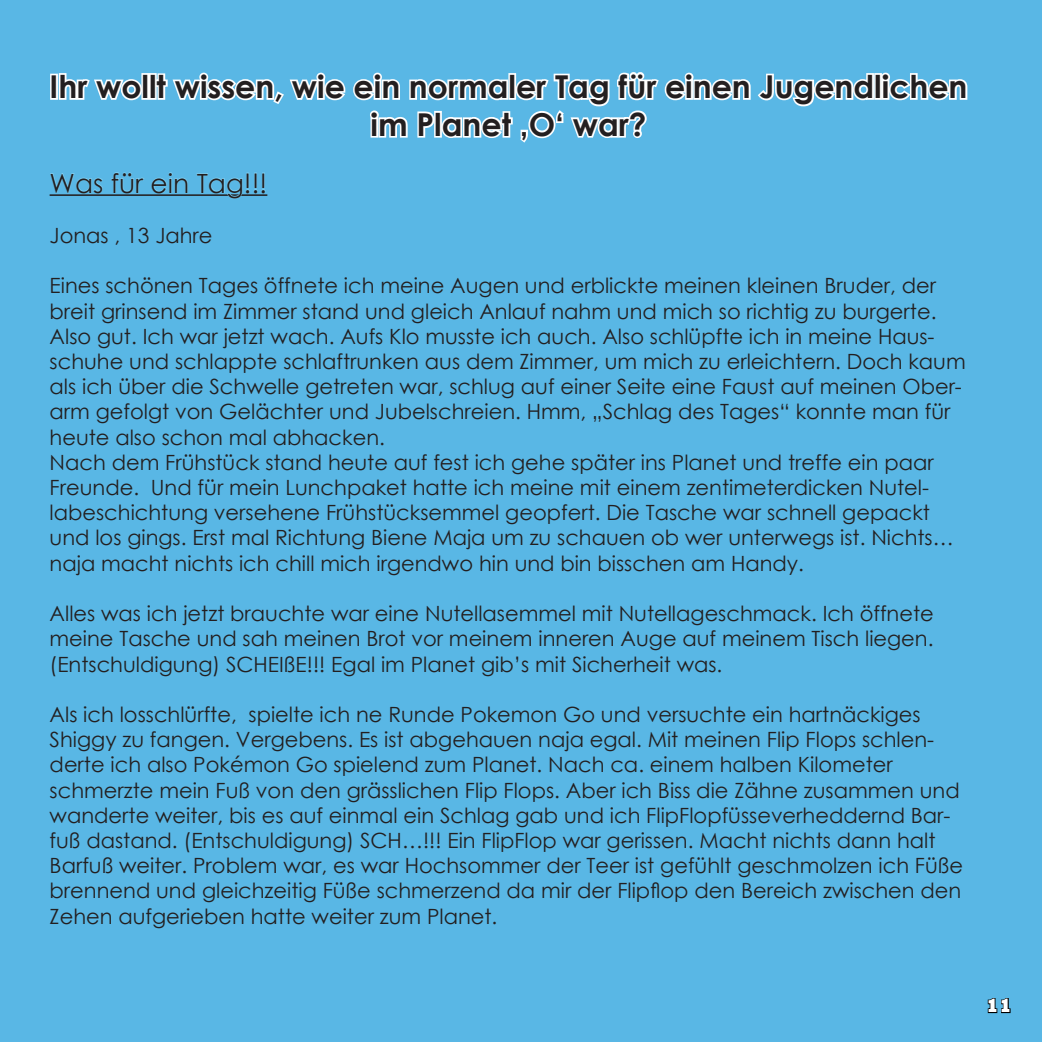
<style>
.page{position:relative;width:1042px;height:1042px;background:#59b7e5}
.page>*{position:absolute;margin:0;border:0;box-sizing:border-box;transform-origin:0 0}
.t1{font:700 31.5px/37.8px "Century Gothic";color:#231f20;text-align:center}
.t2{font:26.43px "Century Gothic";color:#231f20}
.t3{font:21px/25.2px "Century Gothic";color:#231f20}
.t4{font:800 19.25px "Rockwell";color:#fff}
</style>
<div class="page">
<hr style="left:50px;top:194px;width:217px;height:2px;background:#231f20">
<div style="left:50px;top:74px;width:8px;height:26px;border:4px solid #fff"></div>
<svg style="left:57px;top:73px;width:84px;height:28px"></svg>
<div style="left:141px;top:73px;width:8px;height:27px;border:4px solid #fff"></div>
<div style="left:149px;top:73px;width:8px;height:27px;border:4px solid #fff"></div>
<svg style="left:154px;top:72px;width:814px;height:71px"></svg>
<svg style="left:50px;top:173px;width:53px;height:21px"></svg>
<svg style="left:111px;top:172px;width:33px;height:22px"></svg>
<svg style="left:151px;top:172px;width:37px;height:22px"></svg>
<svg style="left:196px;top:172px;width:70px;height:27px"></svg>
<svg style="left:987px;top:998px;width:24px;height:16px"></svg>
<p class="t1" style="left:50px;top:66px;width:919px">Ihr wollt wissen, wie ein normaler Tag für einen Jugendlichen im Planet ‚O‘ war?</p>
<p class="t2" style="left:50px;top:165px;width:219px">Was für ein Tag!!!</p>
<p class="t3" style="left:50px;top:222px;width:164px">Jonas , 13 Jahre</p>
<p class="t3" style="left:50px;top:273px;width:917px">Eines schönen Tages öffnete ich meine Augen und erblickte meinen kleinen Bruder, der breit grinsend im Zimmer stand und gleich Anlauf nahm und mich so richtig zu burgerte.<br>Also gut. Ich war jetzt wach. Aufs Klo musste ich auch. Also schlüpfte ich in meine Haus&shy;schuhe und schlappte schlaftrunken aus dem Zimmer, um mich zu erleichtern. Doch kaum als ich über die Schwelle getreten war, schlug auf einer Seite eine Faust auf meinen Ober&shy;arm gefolgt von Gelächter und Jubelschreien. Hmm, „Schlag des Tages“ konnte man für heute also schon mal abhacken.</p>
<p class="t3" style="left:50px;top:449px;width:905px">Nach dem Frühstück stand heute auf fest ich gehe später ins Planet und treffe ein paar Freunde. Und für mein Lunchpaket hatte ich meine mit einem zentimeterdicken Nutel&shy;labeschichtung versehene Frühstücksemmel geopfert. Die Tasche war schnell gepackt und los gings. Erst mal Richtung Biene Maja um zu schauen ob wer unterwegs ist. Nichts… naja macht nichts ich chill mich irgendwo hin und bin bisschen am Handy.</p>
<p class="t3" style="left:50px;top:600px;width:886px;text-align:justify">Alles was ich jetzt brauchte war eine Nutellasemmel mit Nutellageschmack. Ich öffnete meine Tasche und sah meinen Brot vor meinem inneren Auge auf meinem Tisch liegen. (Entschuldigung) SCHEIßE!!! Egal im Planet gib’s mit Sicherheit was.</p>
<p class="t3" style="left:50px;top:701px;width:915px">Als ich losschlürfte, spielte ich ne Runde Pokemon Go und versuchte ein hartnäckiges Shiggy zu fangen. Vergebens. Es ist abgehauen naja egal. Mit meinen Flip Flops schlen&shy;derte ich also Pokémon Go spielend zum Planet. Nach ca. einem halben Kilometer schmerzte mein Fuß von den grässlichen Flip Flops. Aber ich Biss die Zähne zusammen und wanderte weiter, bis es auf einmal ein Schlag gab und ich FlipFlopfüsseverheddernd Bar&shy;fuß dastand. (Entschuldigung) SCH…!!! Ein FlipFlop war gerissen. Macht nichts dann halt Barfuß weiter. Problem war, es war Hochsommer der Teer ist gefühlt geschmolzen ich Füße brennend und gleichzeitig Füße schmerzend da mir der Flipflop den Bereich zwischen den Zehen aufgerieben hatte weiter zum Planet.</p>
<p class="t4" style="left:985px;top:994px;width:28px">11</p>
</div>
